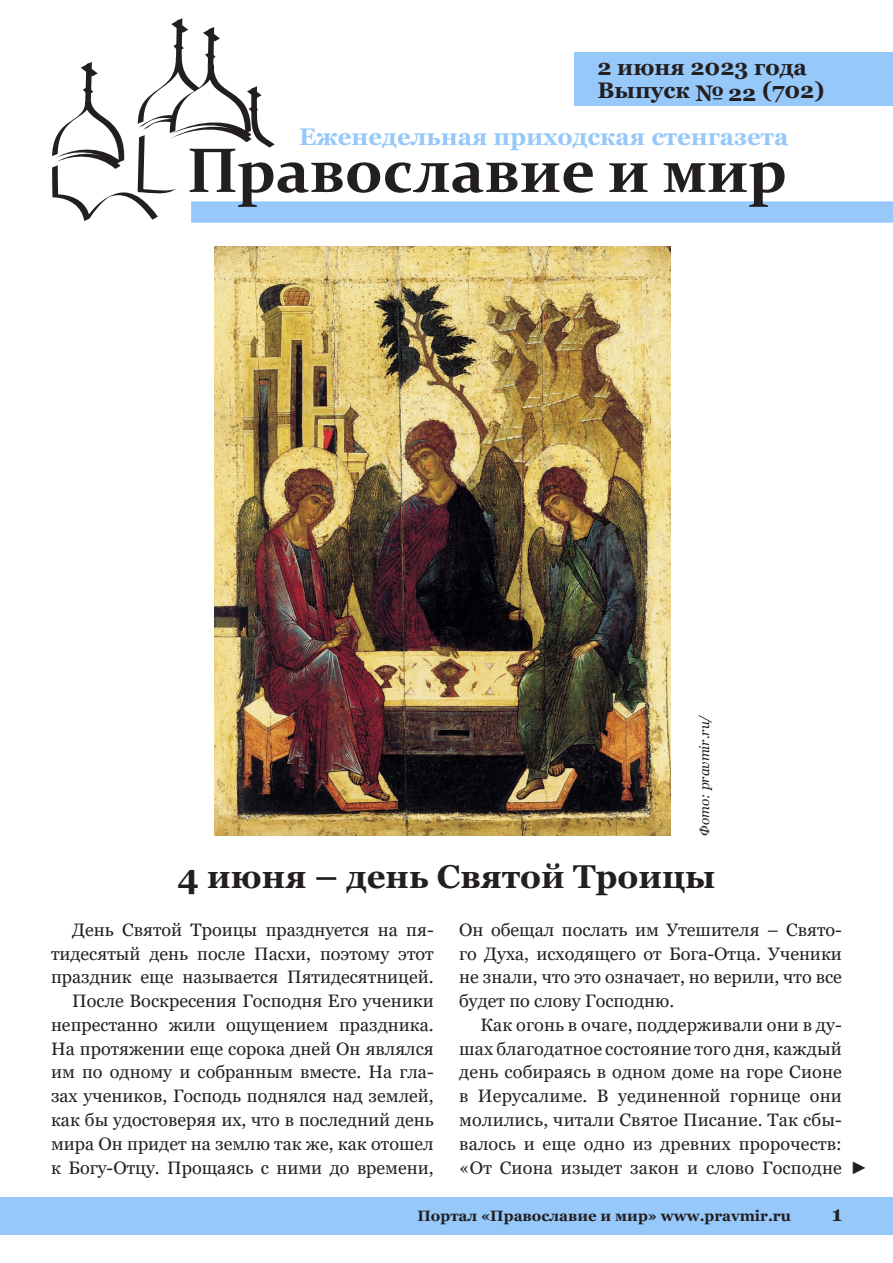
<style>
.page{position:relative;width:893px;height:1263px;background:#fff}
.page>*{position:absolute;margin:0;border:0;box-sizing:border-box;transform-origin:0 0}
.Zagolovok{font:700 33px "Georgia";color:#231f20}
.t1{font:700 24px "Georgia";color:#96c8fa}
.t2{font:700 22.5px/22.5px "Georgia";color:#231f20}
.t3{font:700 21px "Georgia";color:#231f20}
.Text{font:18px/23.7px "Georgia";color:#231f20;text-align:justify}
.Text-2{font:18px "Arial";color:#231f20}
.t4{font:700 15px "Georgia";color:#231f20}
.Podpis_pod_photo{font:italic 13.5px "Georgia";color:#231f20}
</style>
<div class="page">
<div style="left:191px;top:201px;width:702px;height:22px;background:#96c8fa"></div>
<div style="left:574px;top:53px;width:319px;height:53px;background:#96c8fa"></div>
<svg style="left:52px;top:18px;width:541px;height:203px"></svg>
<svg style="left:609px;top:163px;width:39px;height:29px"></svg>
<svg style="left:664px;top:162px;width:121px;height:45px"></svg>
<div style="left:0;top:1197px;width:893px;height:37px;background:#96c8fa"></div>
<img style="left:214px;top:247px;width:456px;height:589px">
<p class="t2" style="left:597px;top:56px;width:228px">2 июня 2023 года<br>Выпуск № 22 (702)</p>
<h2 class="t1" style="left:299px;top:122px;width:491px">Еженедельная приходская стенгазета</h2>
<p class="Podpis_pod_photo" style="left:696px;top:836px;width:123px;rotate:-90deg">Фото: pravmir.ru/</p>
<p class="Zagolovok" style="left:178px;top:856px;width:539px">4 июня – день Святой Троицы</p>
<p class="Text" style="left:51px;top:918px;width:384px;text-indent:21px">День Святой Троицы празднуется на пя&shy;тидесятый день после Пасхи, поэтому этот праздник еще называется Пятидесятницей.</p>
<p class="Text" style="left:51px;top:989px;width:384px;text-indent:21px">После Воскресения Господня Его ученики непрестанно жили ощущением праздника.<br>На протяжении еще сорока дней Он являлся им по одному и собранным вместе. На гла&shy;зах учеников, Господь поднялся над землей, как бы удостоверяя их, что в последний день мира Он придет на землю так же, как отошел к Богу-Отцу. Прощаясь с ними до времени,</p>
<p class="Text" style="left:459px;top:918px;width:384px">Он обещал послать им Утешителя – Свято&shy;го Духа, исходящего от Бога-Отца. Ученики не знали, что это означает, но верили, что все будет по слову Господню.</p>
<p class="Text" style="left:459px;top:1013px;width:384px;text-indent:21px">Как огонь в очаге, поддерживали они в ду&shy;шах благодатное состояние того дня, каждый день собираясь в одном доме на горе Сионе в Иерусалиме. В уединенной горнице они молились, читали Святое Писание. Так сбы&shy;валось и еще одно из древних пророчеств: «От Сиона изыдет закон и слово Господне</p>
<p class="Text-2" style="left:850px;top:1155px;width:19px">►</p>
<p class="t4" style="left:417px;top:1206px;width:375px">Портал «Православие и мир» www.pravmir.ru</p>
<p class="t3" style="left:832px;top:1200px;width:12px">1</p>
</div>
